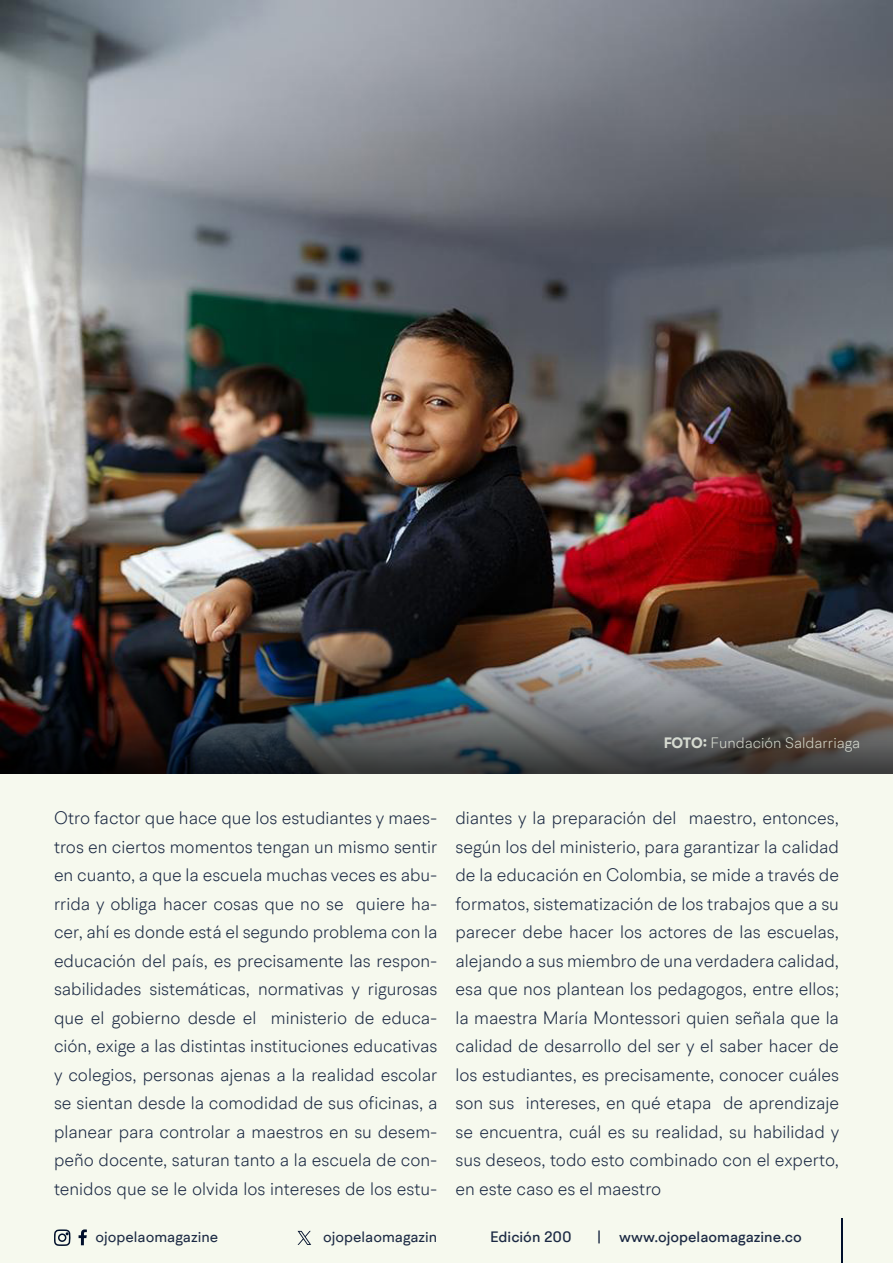
<style>
.page{position:relative;width:893px;height:1263px;background:#f6f9ee}
.page>*{position:absolute;margin:0;border:0;box-sizing:border-box;transform-origin:0 0}
.t1{font:300 18px/28.5px "BR Hendrix";color:#1b2943;text-align:justify}
.t2{font:500 15px "BR Hendrix";color:#1b2943}
.t3{font:15px "BR Hendrix";color:#1b2943}
.t4{font:300 15px "BR Hendrix";color:#f5faed}
.s1{font-weight:700}
</style>
<div class="page">
<svg style="left:79px;top:1229px;width:8px;height:16px"></svg>
<svg style="left:54px;top:1229px;width:17px;height:17px"></svg>
<hr style="left:841px;top:1219px;width:1px;height:44px;background:#000f2b">
<svg style="left:298px;top:1231px;width:13px;height:14px"></svg>
<img style="left:0;top:0;width:893px;height:637px">
<img style="left:0;top:637px;width:893px;height:137px">
<p class="t4" style="left:663px;top:733px;width:199px"><span class="s1">FOTO:</span> Fundación Saldarriaga</p>
<p class="t1" style="left:54px;top:803px;width:385px">Otro factor que hace que los estudiantes y maes&shy;tros en ciertos momentos tengan un mismo sentir en cuanto, a que la escuela muchas veces es abu&shy;rrida y obliga hacer cosas que no se quiere ha&shy;cer, ahí es donde está el segundo problema con la educación del país, es precisamente las respon&shy;sabilidades sistemáticas, normativas y rigurosas que el gobierno desde el ministerio de educa&shy;ción, exige a las distintas instituciones educativas y colegios, personas ajenas a la realidad escolar se sientan desde la comodidad de sus oficinas, a planear para controlar a maestros en su desem&shy;peño docente, saturan tanto a la escuela de con&shy;tenidos que se le olvida los intereses de los estu-</p>
<p class="t1" style="left:455px;top:803px;width:385px">diantes y la preparación del maestro, entonces, según los del ministerio, para garantizar la calidad de la educación en Colombia, se mide a través de formatos, sistematización de los trabajos que a su parecer debe hacer los actores de las escuelas, alejando a sus miembro de una verdadera calidad, esa que nos plantean los pedagogos, entre ellos; la maestra María Montessori quien señala que la calidad de desarrollo del ser y el saber hacer de los estudiantes, es precisamente, conocer cuáles son sus intereses, en qué etapa de aprendizaje se encuentra, cuál es su realidad, su habilidad y sus deseos, todo esto combinado con el experto, en este caso es el maestro</p>
<p class="t3" style="left:96px;top:1227px;width:124px">ojopelaomagazine</p>
<p class="t3" style="left:323px;top:1227px;width:116px">ojopelaomagazin</p>
<p class="t2" style="left:490px;top:1227px;width:83px">Edición 200</p>
<p class="t2" style="left:597px;top:1227px;width:206px">| www.ojopelaomagazine.co</p>
</div>
